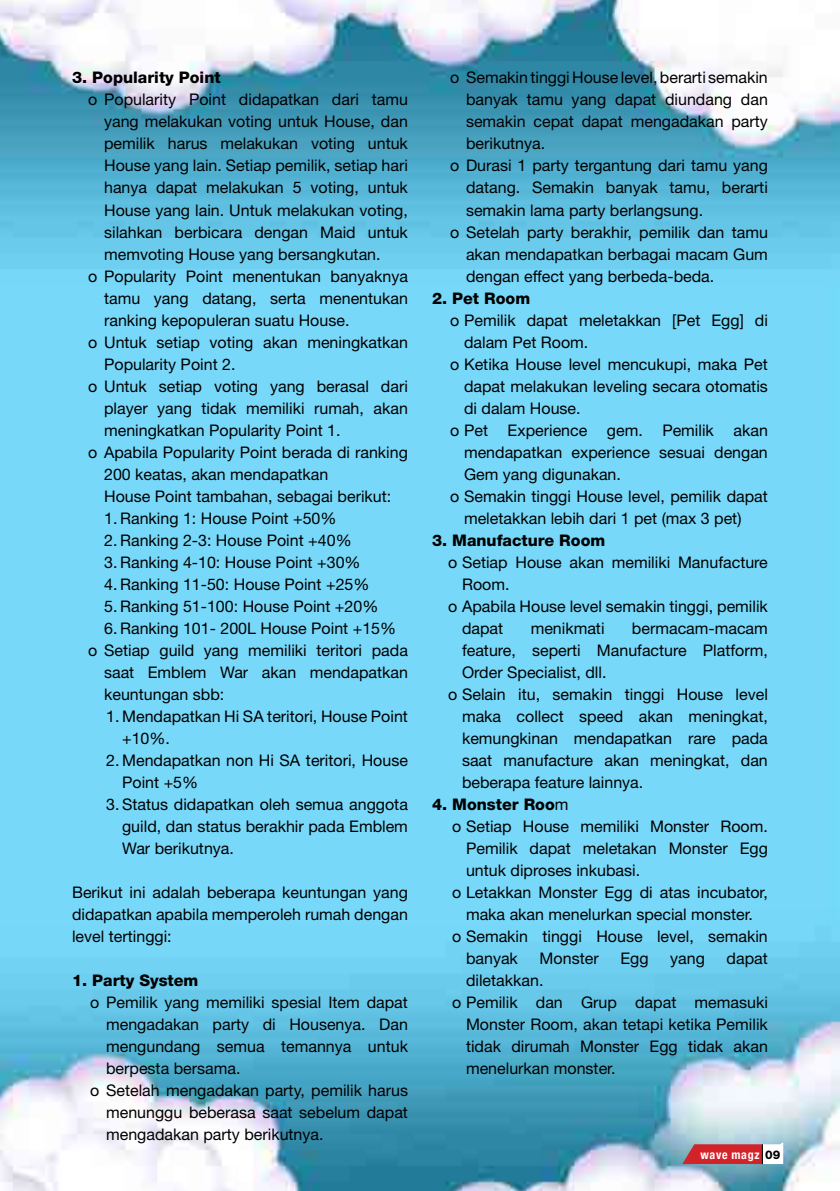
<style>
.page{position:relative;width:840px;height:1191px;background:#fff}
.page>*{position:absolute;margin:0;border:0;box-sizing:border-box;transform-origin:0 0}
.t1{font:16px/22px "Helvetica Neue LT Std";color:#000}
.t2{font:800 16px "Helvetica Neue LT Std";color:#000}
.t3{font:700 condensed 12px "Helvetica Neue LT Std";letter-spacing:.055em;color:#fff}
.s1{font-weight:400}
.s2{font-weight:800;font-stretch:normal;color:#000}
</style>
<div class="page">
<img style="left:0;top:0;width:839px;height:1191px">
<svg style="left:682px;top:1142px;width:100px;height:22px"></svg>
<p class="t2" style="left:72px;top:68px;width:150px">3. Popularity Point</p>
<p class="t1" style="left:88px;top:89px;width:321px">o Popularity Point didapatkan dari tamu</p>
<p class="t1" style="left:104px;top:111px;width:305px">yang melakukan voting untuk House, dan</p>
<p class="t1" style="left:104px;top:133px;width:305px">pemilik harus melakukan voting untuk</p>
<p class="t1" style="left:104px;top:155px;width:305px">House yang lain. Setiap pemilik, setiap hari</p>
<p class="t1" style="left:104px;top:177px;width:305px">hanya dapat melakukan 5 voting, untuk</p>
<p class="t1" style="left:104px;top:199px;width:305px">House yang lain. Untuk melakukan voting,</p>
<p class="t1" style="left:104px;top:221px;width:305px">silahkan berbicara dengan Maid untuk</p>
<p class="t1" style="left:104px;top:243px;width:278px">memvoting House yang bersangkutan.</p>
<p class="t1" style="left:88px;top:265px;width:321px">o Popularity Point menentukan banyaknya</p>
<p class="t1" style="left:104px;top:287px;width:305px">tamu yang datang, serta menentukan</p>
<p class="t1" style="left:104px;top:309px;width:247px">ranking kepopuleran suatu House.</p>
<p class="t1" style="left:88px;top:331px;width:321px">o Untuk setiap voting akan meningkatkan</p>
<p class="t1" style="left:104px;top:353px;width:133px">Popularity Point 2.</p>
<p class="t1" style="left:88px;top:375px;width:321px">o Untuk setiap voting yang berasal dari</p>
<p class="t1" style="left:104px;top:397px;width:305px">player yang tidak memiliki rumah, akan</p>
<p class="t1" style="left:104px;top:419px;width:238px">meningkatkan Popularity Point 1.</p>
<p class="t1" style="left:88px;top:441px;width:321px">o Apabila Popularity Point berada di ranking</p>
<p class="t1" style="left:104px;top:463px;width:226px">200 keatas, akan mendapatkan</p>
<p class="t1" style="left:104px;top:485px;width:288px">House Point tambahan, sebagai berikut:</p>
<p class="t1" style="left:104px;top:507px;width:234px">1. Ranking 1: House Point +50%</p>
<p class="t1" style="left:104px;top:529px;width:249px">2. Ranking 2-3: House Point +40%</p>
<p class="t1" style="left:104px;top:551px;width:258px">3. Ranking 4-10: House Point +30%</p>
<p class="t1" style="left:104px;top:573px;width:267px">4. Ranking 11-50: House Point +25%</p>
<p class="t1" style="left:104px;top:595px;width:275px">5. Ranking 51-100: House Point +20%</p>
<p class="t1" style="left:104px;top:617px;width:293px">6. Ranking 101- 200L House Point +15%</p>
<p class="t1" style="left:88px;top:639px;width:321px">o Setiap guild yang memiliki teritori pada</p>
<p class="t1" style="left:104px;top:661px;width:305px">saat Emblem War akan mendapatkan</p>
<p class="t1" style="left:104px;top:683px;width:122px">keuntungan sbb:</p>
<p class="t1" style="left:122px;top:705px;width:287px;text-indent:-16px">1. Mendapatkan Hi SA teritori, House Point +10%.</p>
<p class="t1" style="left:122px;top:749px;width:287px;text-indent:-16px">2. Mendapatkan non Hi SA teritori, House<br>Point +5%</p>
<p class="t1" style="left:122px;top:793px;width:287px;text-align:justify;text-indent:-16px">3. Status didapatkan oleh semua anggota guild, dan status berakhir pada Emblem War berikutnya.</p>
<p class="t1" style="left:72px;top:881px;width:337px;text-align:justify">Berikut ini adalah beberapa keuntungan yang didapatkan apabila memperoleh rumah dengan level tertinggi:</p>
<p class="t2" style="left:72px;top:970px;width:128px">1. Party System</p>
<p class="t1" style="left:90px;top:991px;width:319px">o Pemilik yang memiliki spesial Item dapat</p>
<p class="t1" style="left:106px;top:1013px;width:303px">mengadakan party di Housenya. Dan</p>
<p class="t1" style="left:106px;top:1035px;width:303px">mengundang semua temannya untuk</p>
<p class="t1" style="left:106px;top:1057px;width:136px">berpesta bersama.</p>
<p class="t1" style="left:90px;top:1079px;width:319px">o Setelah mengadakan party, pemilik harus</p>
<p class="t1" style="left:106px;top:1101px;width:303px">menunggu beberasa saat sebelum dapat</p>
<p class="t1" style="left:106px;top:1123px;width:219px">mengadakan party berikutnya.</p>
<p class="t1" style="left:450px;top:67px;width:319px">o Semakin tinggi House level, berarti semakin</p>
<p class="t1" style="left:466px;top:89px;width:303px">banyak tamu yang dapat diundang dan</p>
<p class="t1" style="left:466px;top:111px;width:303px">semakin cepat dapat mengadakan party</p>
<p class="t1" style="left:466px;top:133px;width:81px">berikutnya.</p>
<p class="t1" style="left:450px;top:155px;width:319px">o Durasi 1 party tergantung dari tamu yang</p>
<p class="t1" style="left:466px;top:177px;width:303px">datang. Semakin banyak tamu, berarti</p>
<p class="t1" style="left:466px;top:199px;width:238px">semakin lama party berlangsung.</p>
<p class="t1" style="left:450px;top:221px;width:319px">o Setelah party berakhir, pemilik dan tamu</p>
<p class="t1" style="left:466px;top:243px;width:303px">akan mendapatkan berbagai macam Gum</p>
<p class="t1" style="left:466px;top:265px;width:250px">dengan effect yang berbeda-beda.</p>
<p class="t2" style="left:432px;top:288px;width:100px">2. Pet Room</p>
<p class="t1" style="left:450px;top:309px;width:319px">o Pemilik dapat meletakkan [Pet Egg] di</p>
<p class="t1" style="left:464px;top:331px;width:126px">dalam Pet Room.</p>
<p class="t1" style="left:450px;top:353px;width:319px">o Ketika House level mencukupi, maka Pet</p>
<p class="t1" style="left:464px;top:375px;width:305px">dapat melakukan leveling secara otomatis</p>
<p class="t1" style="left:464px;top:397px;width:118px">di dalam House.</p>
<p class="t1" style="left:450px;top:419px;width:319px">o Pet Experience gem. Pemilik akan</p>
<p class="t1" style="left:464px;top:441px;width:305px">mendapatkan experience sesuai dengan</p>
<p class="t1" style="left:464px;top:463px;width:158px">Gem yang digunakan.</p>
<p class="t1" style="left:450px;top:485px;width:319px">o Semakin tinggi House level, pemilik dapat</p>
<p class="t1" style="left:464px;top:507px;width:279px">meletakkan lebih dari 1 pet (max 3 pet)</p>
<p class="t2" style="left:432px;top:530px;width:175px">3. Manufacture Room</p>
<p class="t1" style="left:448px;top:551px;width:321px">o Setiap House akan memiliki Manufacture</p>
<p class="t1" style="left:462px;top:573px;width:49px">Room.</p>
<p class="t1" style="left:448px;top:595px;width:321px">o Apabila House level semakin tinggi, pemilik</p>
<p class="t1" style="left:462px;top:617px;width:43px">dapat</p>
<p class="t1" style="left:530px;top:617px;width:75px">menikmati</p>
<p class="t1" style="left:631px;top:617px;width:137px">bermacam-macam</p>
<p class="t1" style="left:462px;top:639px;width:307px">feature, seperti Manufacture Platform,</p>
<p class="t1" style="left:462px;top:661px;width:146px">Order Specialist, dll.</p>
<p class="t1" style="left:448px;top:683px;width:321px">o Selain itu, semakin tinggi House level</p>
<p class="t1" style="left:462px;top:705px;width:307px">maka collect speed akan meningkat,</p>
<p class="t1" style="left:462px;top:727px;width:307px">kemungkinan mendapatkan rare pada</p>
<p class="t1" style="left:462px;top:749px;width:307px">saat manufacture akan meningkat, dan</p>
<p class="t1" style="left:462px;top:771px;width:183px">beberapa feature lainnya.</p>
<p class="t2" style="left:432px;top:794px;width:138px">4. Monster Roo<span class="s1">m</span></p>
<p class="t1" style="left:452px;top:815px;width:317px">o Setiap House memiliki Monster Room.</p>
<p class="t1" style="left:466px;top:837px;width:303px">Pemilik dapat meletakan Monster Egg</p>
<p class="t1" style="left:466px;top:859px;width:175px">untuk diproses inkubasi.</p>
<p class="t1" style="left:452px;top:881px;width:317px">o Letakkan Monster Egg di atas incubator,</p>
<p class="t1" style="left:466px;top:903px;width:288px">maka akan menelurkan special monster.</p>
<p class="t1" style="left:452px;top:925px;width:317px">o Semakin tinggi House level, semakin</p>
<p class="t1" style="left:466px;top:947px;width:53px">banyak</p>
<p class="t1" style="left:539px;top:947px;width:60px">Monster</p>
<p class="t1" style="left:620px;top:947px;width:30px">Egg</p>
<p class="t1" style="left:670px;top:947px;width:36px">yang</p>
<p class="t1" style="left:726px;top:947px;width:43px">dapat</p>
<p class="t1" style="left:466px;top:969px;width:79px">diletakkan.</p>
<p class="t1" style="left:452px;top:991px;width:317px">o Pemilik dan Grup dapat memasuki</p>
<p class="t1" style="left:466px;top:1013px;width:303px">Monster Room, akan tetapi ketika Pemilik</p>
<p class="t1" style="left:466px;top:1035px;width:303px">tidak dirumah Monster Egg tidak akan</p>
<p class="t1" style="left:466px;top:1057px;width:151px">menelurkan monster.</p>
<p class="t3" style="left:700px;top:1147px;width:81px">wave magz <span class="s2">09</span></p>
</div>
